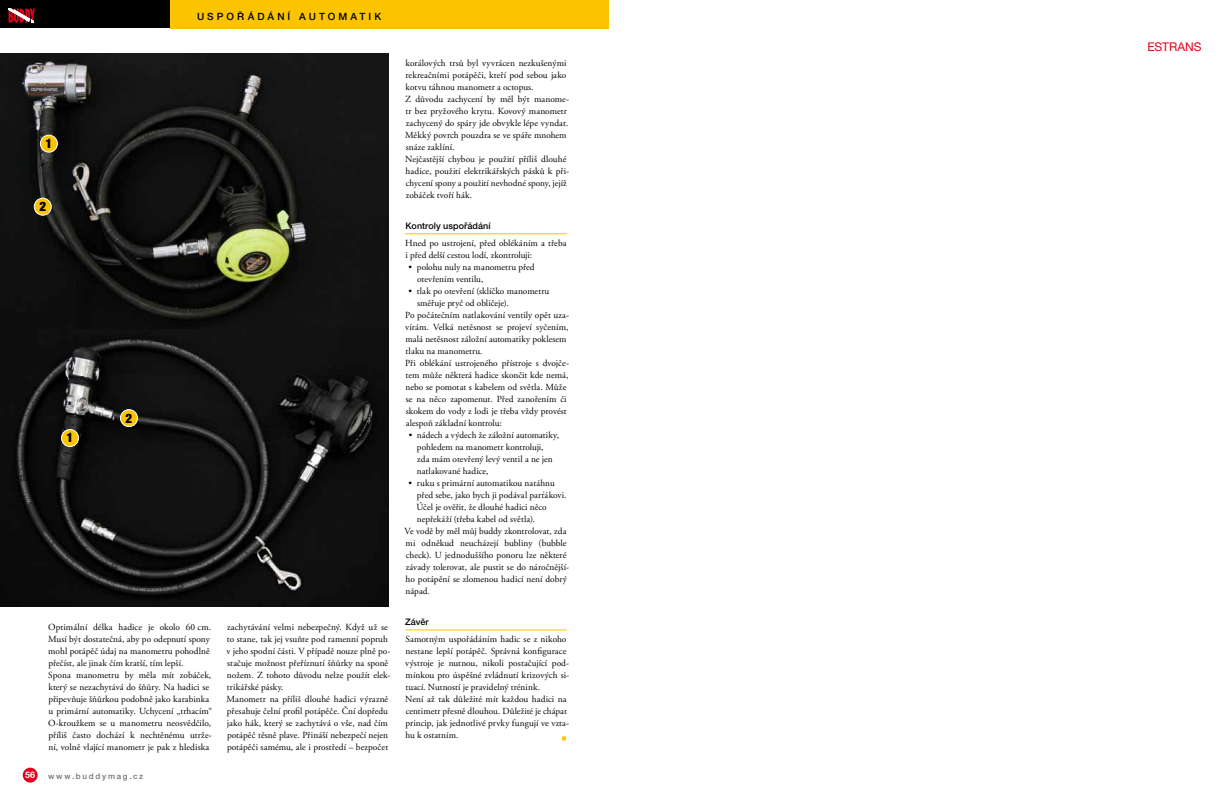
<style>
.page{position:relative;width:1219px;height:794px;background:#fff}
.page>*{position:absolute;margin:0;border:0;box-sizing:border-box;transform-origin:0 0}
.t1{font:900 condensed 13px "Helvetica Neue CE";color:#000}
.t2{font:12px "Helvetica Neue CE";letter-spacing:-.005em;color:#e2001a}
.t3{font:500 10px "Helvetica Neue CE";letter-spacing:.305em;color:#000}
.t4{font:9.3px/12px "Adobe Garamond Pro";letter-spacing:.005em;color:#000}
.t5{font:500 9px "Helvetica Neue CE";letter-spacing:.01em;color:#000}
.t6{font:700 9px "Helvetica Neue CE";color:#fff}
.t7{font:500 8px "Helvetica Neue CE";letter-spacing:.22em;color:#707172}
.t8{font:7px "Wingdings";color:#fcc400}
</style>
<div class="page">
<hr style="left:405px;top:233px;width:162px;height:1px;background:#fcc400">
<hr style="left:405px;top:629px;width:162px;height:1px;background:#fcc400">
<img style="left:0;top:54px;width:388px;height:552px">
<div style="left:40px;top:135px;width:17px;height:17px;background:#fcc400;border-radius:50%"></div>
<div style="left:40px;top:135px;width:18px;height:17px;border:1px solid #fff;border-radius:50%"></div>
<div style="left:61px;top:429px;width:17px;height:17px;background:#fcc400;border-radius:50%"></div>
<div style="left:61px;top:429px;width:18px;height:18px;border:1px solid #fff;border-radius:50%"></div>
<div style="left:34px;top:198px;width:17px;height:17px;background:#fcc400;border-radius:50%"></div>
<div style="left:34px;top:198px;width:18px;height:17px;border:1px solid #fff;border-radius:50%"></div>
<div style="left:120px;top:409px;width:17px;height:17px;background:#fcc400;border-radius:50%"></div>
<div style="left:120px;top:409px;width:18px;height:18px;border:1px solid #fff;border-radius:50%"></div>
<div style="left:170px;top:0;width:439px;height:28px;background:#fcc400"></div>
<div style="left:0;top:0;width:170px;height:28px;background:#000"></div>
<svg style="left:8px;top:8px;width:27px;height:15px"></svg>
<div style="left:23px;top:767px;width:15px;height:15px;background:#e2001a;border-radius:50%"></div>
<p class="t3" style="left:197px;top:11px;width:186px">Uspořádání au tomatik</p>
<h1 class="t1" style="left:46px;top:136px;width:8px">1</h1>
<h1 class="t1" style="left:39px;top:199px;width:8px">2</h1>
<h1 class="t1" style="left:67px;top:430px;width:8px">1</h1>
<h1 class="t1" style="left:126px;top:410px;width:8px">2</h1>
<p class="t4" style="left:48px;top:621px;width:166px">Optimální délka hadice je okolo 60 cm.<br>Musí být dostatečná, aby po odepnutí spony mohl potápěč údaj na manometru pohodlně přečíst, ale jinak čím kratší, tím lepší.<br>Spona manometru by měla mít zobáček, který se nezachytává do šňůry. Na hadici se připevňuje šňůrkou podobně jako karabinka u primární automatiky. Uchycení „trhacím“ O-kroužkem se u manometru neosvědčilo, příliš často dochází k nechtěnému utrže&shy;ní, volně vlající manometr je pak z hlediska</p>
<p class="t4" style="left:227px;top:621px;width:165px">zachytávání velmi nebezpečný. Když už se to stane, tak jej vsuňte pod ramenní popruh v jeho spodní části. V případě nouze plně po&shy;stačuje možnost přeříznutí šňůrky na sponě nožem. Z tohoto důvodu nelze použít elek&shy;trikářské pásky.<br>Manometr na příliš dlouhé hadici výrazně přesahuje čelní profil potápěče. Ční dopředu jako hák, který se zachytává o vše, nad čím potápěč těsně plave. Přináší nebezpečí nejen potápěči samému, ale i prostředí – bezpočet</p>
<p class="t6" style="left:25px;top:770px;width:12px">56</p>
<p class="t7" style="left:48px;top:771px;width:97px">www.buddymag.cz</p>
<p class="t4" style="left:405px;top:57px;width:165px">korálových trsů byl vyvrácen nezkušenými rekreačními potápěči, kteří pod sebou jako kotvu táhnou manometr a octopus.<br>Z důvodu zachycení by měl být manome&shy;tr bez pryžového krytu. Kovový manometr zachycený do spáry jde obvykle lépe vyndat.<br>Měkký povrch pouzdra se ve spáře mnohem snáze zaklíní.<br>Nejčastější chybou je použití příliš dlouhé hadice, použití elektrikářských pásků k při&shy;chycení spony a použití nevhodné spony, jejíž zobáček tvoří hák.</p>
<p class="t5" style="left:406px;top:221px;width:87px">Kontroly uspořádání</p>
<p class="t4" style="left:405px;top:237px;width:163px">Hned po ustrojení, před oblékáním a třeba i před delší cestou lodí, zkontroluji:</p>
<p class="t4" style="left:417px;top:261px;width:119px;text-indent:-8px">• polohu nuly na manometru před otevřením ventilu,</p>
<p class="t4" style="left:409px;top:285px;width:142px">• tlak po otevření (sklíčko manometru</p>
<p class="t4" style="left:417px;top:297px;width:93px">směřuje pryč od obličeje).</p>
<p class="t4" style="left:405px;top:309px;width:165px">Po počátečním natlakování ventily opět uza-</p>
<p class="t4" style="left:405px;top:321px;width:165px">vírám. Velká netěsnost se projeví syčením,</p>
<p class="t4" style="left:405px;top:333px;width:163px">malá netěsnost záložní automatiky poklesem</p>
<p class="t4" style="left:406px;top:345px;width:79px">tlaku na manometru.</p>
<p class="t4" style="left:405px;top:357px;width:165px">Při oblékání ustrojeného přístroje s dvojče-</p>
<p class="t4" style="left:406px;top:369px;width:164px">tem může některá hadice skončit kde nemá,</p>
<p class="t4" style="left:406px;top:381px;width:162px">nebo se pomotat s kabelem od světla. Může</p>
<p class="t4" style="left:406px;top:393px;width:162px">se na něco zapomenut. Před zanořením či</p>
<p class="t4" style="left:406px;top:405px;width:163px">skokem do vody z lodi je třeba vždy provést</p>
<p class="t4" style="left:406px;top:417px;width:98px">alespoň základní kontrolu:</p>
<p class="t4" style="left:417px;top:429px;width:144px;text-indent:-8px">• nádech a výdech že záložní automatiky, pohledem na manometr kontroluji,<br>zda mám otevřený levý ventil a ne jen natlakované hadice,</p>
<p class="t4" style="left:409px;top:477px;width:148px">• ruku s primární automatikou natáhnu</p>
<p class="t4" style="left:417px;top:489px;width:151px">před sebe, jako bych ji podával parťákovi.</p>
<p class="t4" style="left:416px;top:501px;width:132px">Účel je ověřit, že dlouhé hadici něco</p>
<p class="t4" style="left:417px;top:513px;width:120px">nepřekáží (třeba kabel od světla).</p>
<p class="t4" style="left:404px;top:525px;width:164px">Ve vodě by měl můj buddy zkontrolovat, zda</p>
<p class="t4" style="left:405px;top:537px;width:162px">mi odněkud neucházejí bubliny (bubble</p>
<p class="t4" style="left:406px;top:549px;width:162px">check). U jednoduššího ponoru lze některé</p>
<p class="t4" style="left:406px;top:561px;width:165px">závady tolerovat, ale pustit se do náročnější-</p>
<p class="t4" style="left:406px;top:573px;width:163px">ho potápění se zlomenou hadicí není dobrý</p>
<p class="t4" style="left:406px;top:585px;width:26px">nápad.</p>
<p class="t5" style="left:405px;top:617px;width:25px">Závěr</p>
<p class="t4" style="left:405px;top:633px;width:165px">Samotným uspořádáním hadic se z nikoho nestane lepší potápěč. Správná konfigurace výstroje je nutnou, nikoli postačující pod&shy;mínkou pro úspěšné zvládnutí krizových si&shy;tuací. Nutností je pravidelný trénink.<br>Není až tak důležité mít každou hadici na centimetr přesně dlouhou. Důležité je chápat princip, jak jednotlivé prvky fungují ve vzta&shy;hu k ostatním.</p>
<p class="t8" style="left:561px;top:735px;width:7px">■</p>
<p class="t2" style="left:1148px;top:40px;width:56px">ESTRANS</p>
</div>
